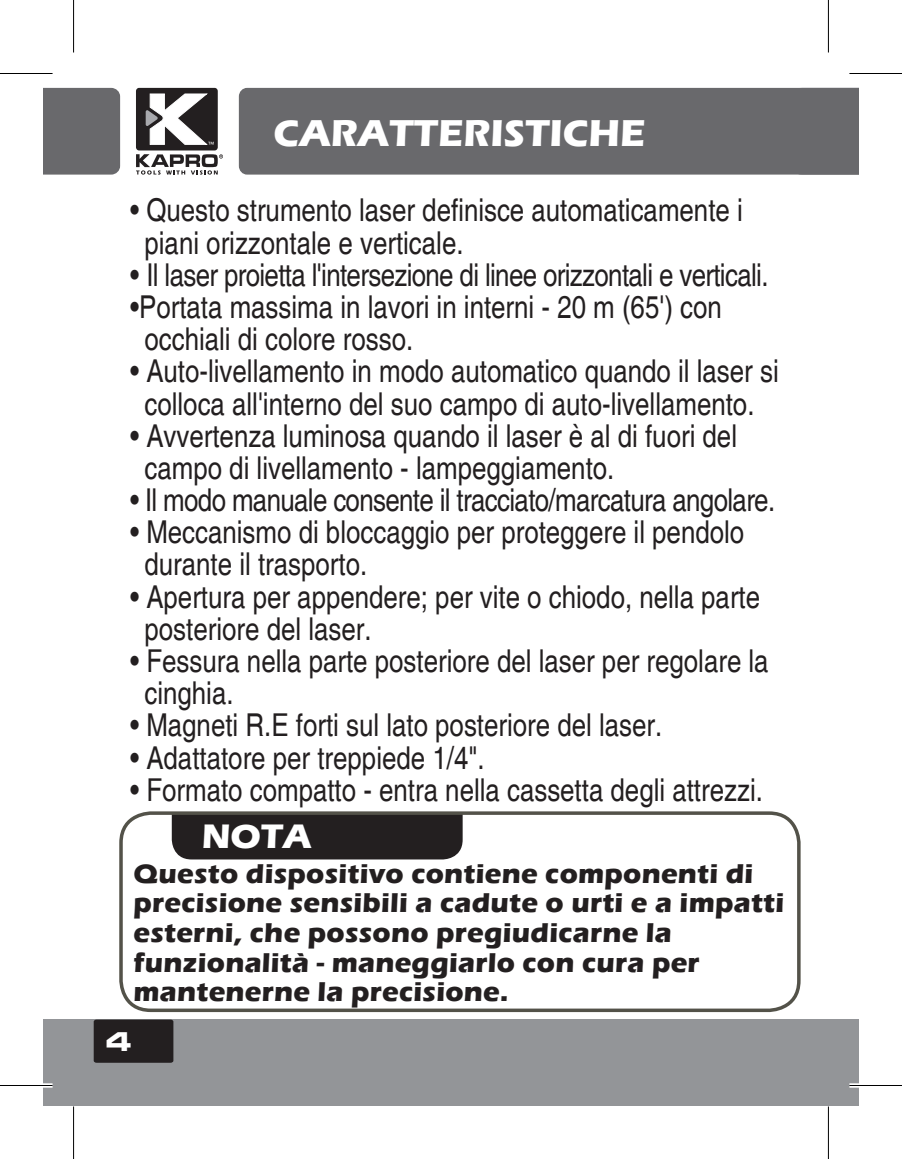
<style>
.page{position:relative;width:902px;height:1159px;background:#fff}
.page>*{position:absolute;margin:0;border:0;box-sizing:border-box;transform-origin:0 0}
.t1{font:700 38.5px "Eras ITC";color:#fff}
.t2{font:700 35px "Eras ITC";color:#fff}
.t3{font:condensed 31.5px/32.2px "Helvetica";color:#231f20}
.t4{font:condensed 31.5px "Helvetica";letter-spacing:-.02em;color:#231f20}
.t5{font:700 28px/29.8px "Eras ITC";letter-spacing:.01em;color:#231f20}
.t6{font:28px "Microgramma D Bold Exte";color:#fff}
</style>
<div class="page">
<div style="left:44px;top:1020px;width:813px;height:86px;background:#939598"></div>
<div style="left:94px;top:1020px;width:79px;height:43px;background:#231f20;border-radius:3px"></div>
<div style="left:136px;top:88px;width:82px;height:62px;background:#231f20;border-radius:3px"></div>
<svg style="left:136px;top:154px;width:87px;height:21px"></svg>
<svg style="left:146px;top:94px;width:67px;height:51px"></svg>
<div style="left:44px;top:88px;width:76px;height:87px;background:#69696c"></div>
<div style="left:239px;top:88px;width:550px;height:87px;background:#69696c"></div>
<div style="left:789px;top:88px;width:68px;height:87px;background:#69696c"></div>
<div style="left:172px;top:816px;width:290px;height:43px;background:#231f20"></div>
<div style="left:119px;top:811px;width:681px;height:201px;border:4px solid #535249;border-radius:30px"></div>
<div style="left:0;top:1083px;width:52px;height:5px;background:#fff"></div>
<div style="left:849px;top:1083px;width:52px;height:5px;background:#fff"></div>
<div style="left:71px;top:0;width:5px;height:53px;background:#f5f5f5"></div>
<div style="left:71px;top:1106px;width:5px;height:53px;background:#f5f5f5"></div>
<svg style="left:828px;top:0;width:1px;height:53px"></svg>
<svg style="left:828px;top:1106px;width:1px;height:53px"></svg>
<hr style="left:0;top:73px;width:52px;height:1px;background:#000">
<hr style="left:849px;top:73px;width:52px;height:1px;background:#000">
<hr style="left:0;top:1085px;width:52px;height:1px;background:#000">
<hr style="left:849px;top:1085px;width:52px;height:1px;background:#000">
<hr style="left:73px;top:0;width:1px;height:53px;background:#000">
<hr style="left:73px;top:1106px;width:1px;height:53px;background:#000">
<hr style="left:827px;top:0;width:1px;height:53px;background:#000">
<hr style="left:827px;top:1106px;width:1px;height:53px;background:#000">
<p class="t1" style="left:273px;top:111px;width:373px">CARATTERISTICHE</p>
<p class="t3" style="left:144px;top:194px;width:599px;text-indent:-14px">• Questo strumento laser definisce automaticamente i piani orizzontale e verticale.</p>
<p class="t4" style="left:130px;top:256px;width:639px">• Il laser proietta l'intersezione di linee orizzontali e verticali.</p>
<p class="t3" style="left:144px;top:291px;width:578px;text-indent:-14px">•Portata massima in lavori in interni - 20 m (65') con occhiali di colore rosso.</p>
<p class="t3" style="left:130px;top:355px;width:649px;text-align:center">• Auto-livellamento in modo automatico quando il laser si colloca all'interno del suo campo di auto-livellamento.</p>
<p class="t3" style="left:144px;top:420px;width:593px;text-indent:-14px">• Avvertenza luminosa quando il laser è al di fuori del campo di livellamento - lampeggiamento.</p>
<p class="t4" style="left:130px;top:482px;width:646px">• Il modo manuale consente il tracciato/marcatura angolare.</p>
<p class="t3" style="left:144px;top:516px;width:601px;text-indent:-14px">• Meccanismo di bloccaggio per proteggere il pendolo durante il trasporto.</p>
<p class="t3" style="left:144px;top:581px;width:617px;text-indent:-14px">• Apertura per appendere; per vite o chiodo, nella parte posteriore del laser.</p>
<p class="t3" style="left:144px;top:645px;width:625px;text-indent:-14px">• Fessura nella parte posteriore del laser per regolare la cinghia.</p>
<p class="t3" style="left:130px;top:710px;width:533px">• Magneti R.E forti sul lato posteriore del laser.</p>
<p class="t3" style="left:130px;top:742px;width:356px">• Adattatore per treppiede 1/4".</p>
<p class="t3" style="left:130px;top:774px;width:634px">• Formato compatto - entra nella cassetta degli attrezzi.</p>
<p class="t2" style="left:202px;top:816px;width:111px">NOTA</p>
<p class="t5" style="left:133px;top:858px;width:651px">Questo dispositivo contiene componenti di precisione sensibili a cadute o urti e a impatti esterni, che possono pregiudicarne la funzionalità - maneggiarlo con cura per mantenerne la precisione.</p>
<p class="t6" style="left:105px;top:1022px;width:27px">4</p>
</div>
